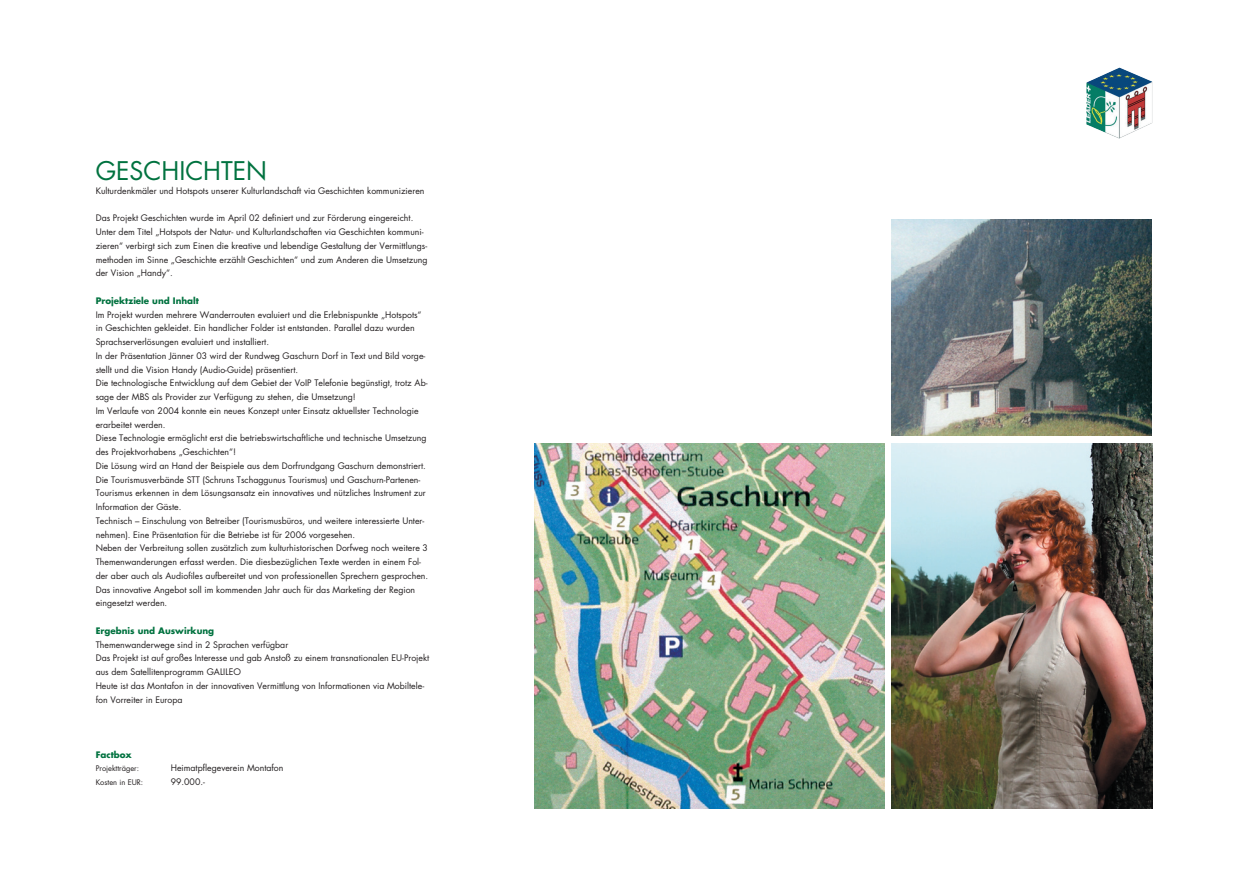
<style>
.page{position:relative;width:1241px;height:886px;background:#fff}
.page>*{position:absolute;margin:0;border:0;box-sizing:border-box;transform-origin:0 0}
.t1{font:25px "Futura";color:#00723f}
.t2{font:8.75px/13.8px "Futura";color:#231f20}
.t3{font:700 8.75px "Futura";color:#00723f}
.t4{font:7.5px "Futura";color:#231f20}
</style>
<div class="page">
<img style="left:1086px;top:68px;width:66px;height:71px">
<img style="left:534px;top:443px;width:350px;height:365px">
<img style="left:891px;top:220px;width:260px;height:215px">
<img style="left:891px;top:443px;width:261px;height:365px">
<h1 class="t1" style="left:96px;top:154px;width:173px">GESCHICHTEN</h1>
<p class="t2" style="left:96px;top:184px;width:330px">Kulturdenkmäler und Hotspots unserer Kulturlandschaft via Geschichten kommunizieren</p>
<p class="t2" style="left:96px;top:211px;width:333px">Das Projekt Geschichten wurde im April 02 definiert und zur Förderung eingereicht.<br>Unter dem Titel „Hotspots der Natur- und Kulturlandschaften via Geschichten kommuni&shy;zieren“ verbirgt sich zum Einen die kreative und lebendige Gestaltung der Vermittlungs&shy;methoden im Sinne „Geschichte erzählt Geschichten“ und zum Anderen die Umsetzung der Vision „Handy“.</p>
<p class="t3" style="left:96px;top:294px;width:105px">Projektziele und Inhalt</p>
<p class="t2" style="left:96px;top:307px;width:334px">Im Projekt wurden mehrere Wanderrouten evaluiert und die Erlebnispunkte „Hotspots“ in Geschichten gekleidet. Ein handlicher Folder ist entstanden. Parallel dazu wurden Sprachserverlösungen evaluiert und installiert.<br>In der Präsentation Jänner 03 wird der Rundweg Gaschurn Dorf in Text und Bild vorge&shy;stellt und die Vision Handy (Audio-Guide) präsentiert.<br>Die technologische Entwicklung auf dem Gebiet der VoIP Telefonie begünstigt, trotz Ab&shy;sage der MBS als Provider zur Verfügung zu stehen, die Umsetzung!<br>Im Verlaufe von 2004 konnte ein neues Konzept unter Einsatz aktuellster Technologie erarbeitet werden.<br>Diese Technologie ermöglicht erst die betriebswirtschaftliche und technische Umsetzung des Projektvorhabens „Geschichten“!<br>Die Lösung wird an Hand der Beispiele aus dem Dorfrundgang Gaschurn demonstriert.<br>Die Tourismusverbände STT (Schruns Tschaggunus Tourismus) und Gaschurn-Partenen-Tourismus erkennen in dem Lösungsansatz ein innovatives und nützliches Instrument zur Information der Gäste.<br>Technisch – Einschulung von Betreiber (Tourismusbüros, und weitere interessierte Unter&shy;nehmen). Eine Präsentation für die Betriebe ist für 2006 vorgesehen.<br>Neben der Verbreitung sollen zusätzlich zum kulturhistorischen Dorfweg noch weitere 3<br>Themenwanderungen erfasst werden. Die diesbezüglichen Texte werden in einem Fol&shy;der aber auch als Audiofiles aufbereitet und von professionellen Sprechern gesprochen.<br>Das innovative Angebot soll im kommenden Jahr auch für das Marketing der Region eingesetzt werden.</p>
<p class="t3" style="left:96px;top:624px;width:120px">Ergebnis und Auswirkung</p>
<p class="t2" style="left:96px;top:637px;width:335px">Themenwanderwege sind in 2 Sprachen verfügbar<br>Das Projekt ist auf großes Interesse und gab Anstoß zu einem transnationalen EU-Projekt aus dem Satellitenprogramm GALILEO<br>Heute ist das Montafon in der innovativen Vermittlung von Informationen via Mobiltele&shy;fon Vorreiter in Europa</p>
<p class="t3" style="left:96px;top:748px;width:38px">Factbox</p>
<p class="t4" style="left:96px;top:763px;width:45px">Projektträger:</p>
<p class="t2" style="left:171px;top:761px;width:114px">Heimatpflegeverein Montafon</p>
<p class="t4" style="left:96px;top:777px;width:49px">Kosten in EUR:</p>
<p class="t2" style="left:171px;top:775px;width:36px">99.000.-</p>
</div>
